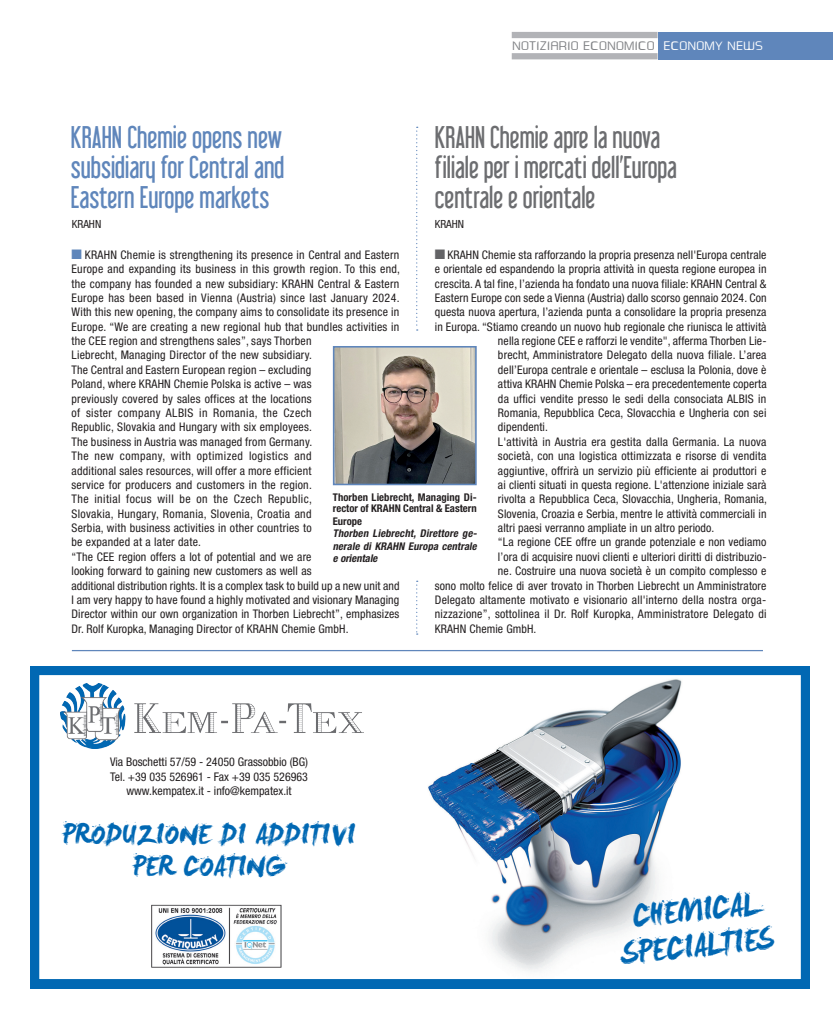
<style>
.page{position:relative;width:833px;height:1010px;background:#fff}
.page>*{position:absolute;margin:0;border:0;box-sizing:border-box;transform-origin:0 0}
.t1{font:29.88px/35.9px "Levi Re Brushed";color:#0168b3;text-align:center}
.t2{font:27.5px/30px "Libel Suit";color:#6c6d70}
.t3{font:27.5px/30px "Libel Suit";color:#5f86bb;text-align:justify}
.t4{font:26.25px/31.5px "Levi Re Brushed";color:#0168b3;text-align:center}
.t5{font:12.5px "Ea Designer";letter-spacing:.025em;color:#808285}
.t6{font:condensed 12px/14.4px "Helvetica Neue";color:#231f20;text-align:center}
.t7{font:condensed 11.88px/14.4px "Helvetica Neue";letter-spacing:.015em;color:#231f20}
.t8{font:condensed 11.25px "Helvetica Neue";color:#231f20}
.t9{font:italic 700 condensed 10.62px/12.1px "Helvetica Neue";color:#231f20;text-align:justify}
.t10{font:700 condensed 10.62px/12.1px "Helvetica Neue";color:#231f20;text-align:justify}
.s1{color:#fff}
.s2{color:#5f86bb}
.s3{color:#636366}
</style>
<div class="page">
<svg style="left:416px;top:127px;width:2px;height:204px"></svg>
<svg style="left:416px;top:581px;width:2px;height:54px"></svg>
<img style="left:336px;top:349px;width:138px;height:133px">
<div style="left:333px;top:346px;width:144px;height:139px;border:2px solid #5f86bb"></div>
<div style="left:659px;top:32px;width:174px;height:27px;background:#5f86bb"></div>
<div style="left:512px;top:53px;width:145px;height:6px;background:#b2b3b7"></div>
<div style="left:512px;top:32px;width:145px;height:6px;background:#b2b3b7"></div>
<svg style="left:30px;top:666px;width:779px;height:322px"></svg>
<hr style="left:72px;top:650px;width:691px;height:1px;background:#5f86bb">
<h2 class="t3" style="left:71px;top:123px;width:215px">KRAHN Chemie opens new subsidiary for Central and Eastern Europe markets</h2>
<p class="t5" style="left:512px;top:39px;width:252px">NOTIZIARIO ECONOMICO <span class="s1">ECONOMY NEWS</span></p>
<h2 class="t2" style="left:435px;top:123px;width:244px">KRAHN Chemie apre la nuova filiale per i mercati dell’Europa centrale e orientale</h2>
<p class="t8" style="left:72px;top:218px;width:31px">KRAHN</p>
<p class="t8" style="left:435px;top:218px;width:31px">KRAHN</p>
<p class="t7" style="left:71px;top:247px;width:330px"><span class="s2">■</span> KRAHN Chemie is strengthening its presence in Central and Eastern Europe and expanding its business in this growth region. To this end, the company has founded a new subsidiary: KRAHN Central &amp; Eastern Europe has been based in Vienna (Austria) since last January 2024.<br>With this new opening, the company aims to consolidate its presence in Europe. “We are creating a new regional hub that bundles activities in the CEE region and strengthens sales”, says Thorben<br>Liebrecht, Managing Director of the new subsidiary.<br>The Central and Eastern European region – excluding<br>Poland, where KRAHN Chemie Polska is active – was<br>previously covered by sales offices at the locations<br>of sister company ALBIS in Romania, the Czech<br>Republic, Slovakia and Hungary with six employees.<br>The business in Austria was managed from Germany.<br>The new company, with optimized logistics and<br>additional sales resources, will offer a more efficient<br>service for producers and customers in the region.<br>The initial focus will be on the Czech Republic,<br>Slovakia, Hungary, Romania, Slovenia, Croatia and<br>Serbia, with business activities in other countries to<br>be expanded at a later date.<br>“The CEE region offers a lot of potential and we are<br>looking forward to gaining new customers as well as<br>additional distribution rights. It is a complex task to build up a new unit and I am very happy to have found a highly motivated and visionary Managing Director within our own organization in Thorben Liebrecht”, emphasizes Dr. Rolf Kuropka, Managing Director of KRAHN Chemie GmbH.</p>
<p class="t7" style="left:435px;top:247px;width:333px"><span class="s3">■</span> KRAHN Chemie sta rafforzando la propria presenza nell'Europa centrale</p>
<p class="t7" style="left:435px;top:262px;width:333px">e orientale ed espandendo la propria attività in questa regione europea in</p>
<p class="t7" style="left:435px;top:276px;width:333px">crescita. A tal fine, l’azienda ha fondato una nuova filiale: KRAHN Central &amp;</p>
<p class="t7" style="left:435px;top:290px;width:333px">Eastern Europe con sede a Vienna (Austria) dallo scorso gennaio 2024. Con</p>
<p class="t7" style="left:435px;top:305px;width:333px">questa nuova apertura, l’azienda punta a consolidare la propria presenza</p>
<p class="t7" style="left:435px;top:319px;width:333px">in Europa. “Stiamo creando un nuovo hub regionale che riunisca le attività</p>
<p class="t7" style="left:498px;top:334px;width:270px">nella regione CEE e rafforzi le vendite", afferma Thorben Lie-</p>
<p class="t7" style="left:498px;top:348px;width:270px">brecht, Amministratore Delegato della nuova filiale. L’area</p>
<p class="t7" style="left:498px;top:362px;width:270px">dell’Europa centrale e orientale – esclusa la Polonia, dove è</p>
<p class="t7" style="left:498px;top:377px;width:270px">attiva KRAHN Chemie Polska – era precedentemente coperta</p>
<p class="t7" style="left:498px;top:391px;width:270px">da uffici vendite presso le sedi della consociata ALBIS in</p>
<p class="t7" style="left:498px;top:405px;width:270px">Romania, Repubblica Ceca, Slovacchia e Ungheria con sei</p>
<p class="t7" style="left:498px;top:420px;width:51px">dipendenti.</p>
<p class="t7" style="left:498px;top:434px;width:270px">L'attività in Austria era gestita dalla Germania. La nuova</p>
<p class="t7" style="left:498px;top:449px;width:270px">società, con una logistica ottimizzata e risorse di vendita</p>
<p class="t7" style="left:498px;top:463px;width:270px">aggiuntive, offrirà un servizio più efficiente ai produttori e</p>
<p class="t7" style="left:498px;top:477px;width:270px">ai clienti situati in questa regione. L'attenzione iniziale sarà</p>
<p class="t7" style="left:498px;top:492px;width:270px">rivolta a Repubblica Ceca, Slovacchia, Ungheria, Romania,</p>
<p class="t7" style="left:498px;top:506px;width:270px">Slovenia, Croazia e Serbia, mentre le attività commerciali in</p>
<p class="t7" style="left:498px;top:521px;width:218px">altri paesi verranno ampliate in un altro periodo.</p>
<p class="t7" style="left:498px;top:535px;width:270px">“La regione CEE offre un grande potenziale e non vediamo</p>
<p class="t7" style="left:498px;top:549px;width:270px">l’ora di acquisire nuovi clienti e ulteriori diritti di distribuzio-</p>
<p class="t7" style="left:498px;top:564px;width:270px">ne. Costruire una nuova società è un compito complesso e</p>
<p class="t7" style="left:435px;top:578px;width:333px">sono molto felice di aver trovato in Thorben Liebrecht un Amministratore</p>
<p class="t7" style="left:435px;top:592px;width:333px">Delegato altamente motivato e visionario all'interno della nostra orga-</p>
<p class="t7" style="left:435px;top:607px;width:333px">nizzazione”, sottolinea il Dr. Rolf Kuropka, Amministratore Delegato di</p>
<p class="t7" style="left:435px;top:621px;width:103px">KRAHN Chemie GmbH.</p>
<p class="t10" style="left:333px;top:491px;width:145px">Thorben Liebrecht, Managing Di&shy;rector of KRAHN Central &amp; Eastern Europe</p>
<p class="t9" style="left:333px;top:527px;width:148px">Thorben Liebrecht, Direttore ge&shy;nerale di KRAHN Europa centrale e orientale</p>
<p class="t6" style="left:110px;top:755px;width:200px">Via Boschetti 57/59 - 24050 Grassobbio (BG)<br>Tel. +39 035 526961 - Fax +39 035 526963 www.kempatex.it - info@kempatex.it</p>
<h3 class="t4" style="left:63px;top:817px;width:294px">PRODUZIONE DI ADDITIVI<br>PER COATING</h3>
<h1 class="t1" style="left:617px;top:898px;width:154px;rotate:-6deg">CHEMICAL<br>SPECIALTIES</h1>
</div>
